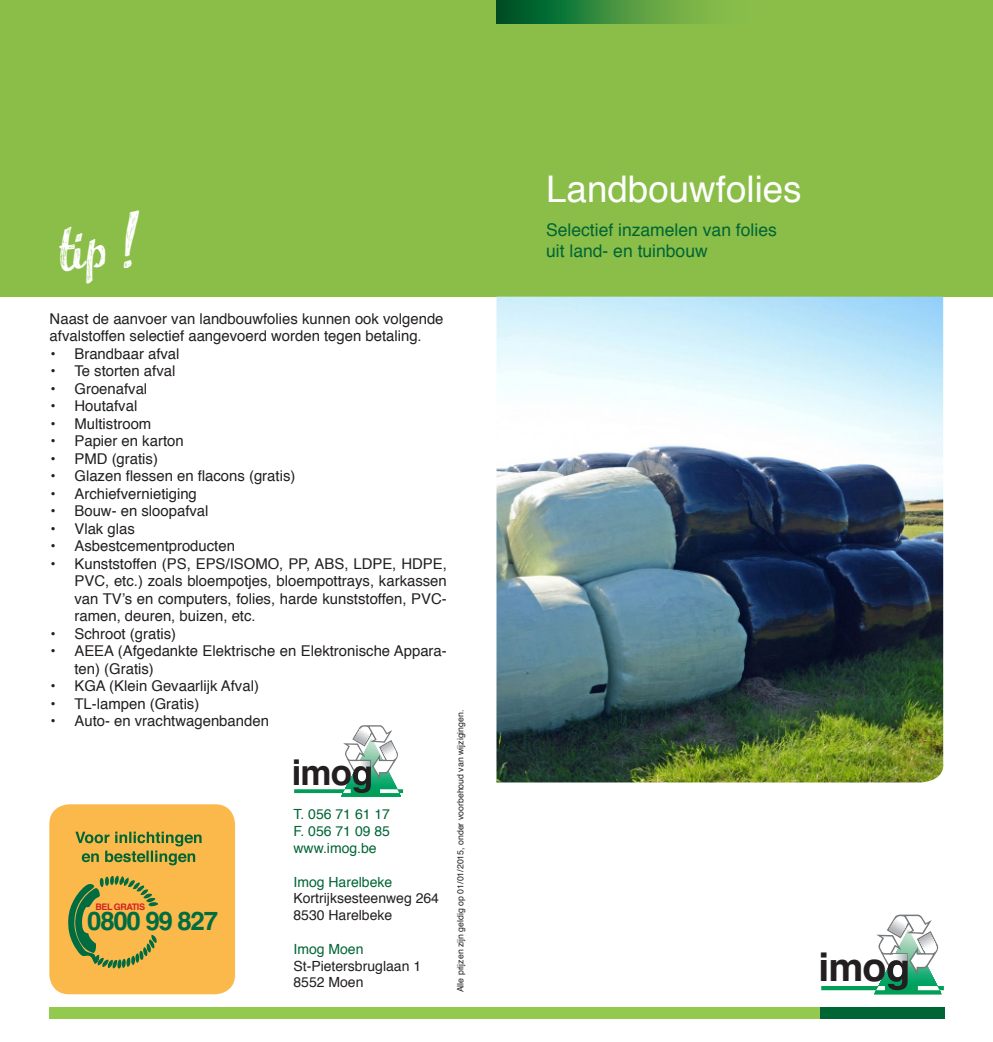
<style>
.page{position:relative;width:993px;height:1042px;background:#fff}
.page>*{position:absolute;margin:0;border:0;box-sizing:border-box;transform-origin:0 0}
.t1{font:46.55px "Advert";color:#fff}
.t2{font:700 39.38px "Helvetica";color:#231f20}
.t3{font:36.75px "Helvetica";color:#fff}
.t4{font:700 35.35px "Helvetica";color:#231f20}
.t5{font:700 25.9px "Helvetica";letter-spacing:-.05em;color:#006c41}
.t6{font:17.5px "Helvetica";color:#006535}
.t7{font:14.88px/17.5px "Helvetica";color:#231f20;text-align:justify}
.t8{font:14px "Helvetica";color:#231f20}
.t9{font:14px "Helvetica";color:#006535}
.t10{font:700 8.92px "Helvetica";letter-spacing:-.05em;color:#d02126}
.t11{font:8.75px "Helvetica";color:#231f20}
</style>
<div class="page">
<div style="left:0;top:0;width:992px;height:297px;background:#8abe49"></div>
<svg style="left:496px;top:0;width:210px;height:24px;background:#38883b"></svg>
<svg style="left:821px;top:914px;width:122px;height:80px"></svg>
<div style="left:50px;top:1007px;width:894px;height:12px;background:#92c94e"></div>
<div style="left:819px;top:1007px;width:125px;height:12px;background:#006535"></div>
<svg style="left:294px;top:725px;width:109px;height:72px"></svg>
<img style="left:496px;top:297px;width:448px;height:485px">
<div style="left:49px;top:804px;width:186px;height:190px;background:#fcb94b;border-radius:20px"></div>
<svg style="left:68px;top:876px;width:90px;height:92px"></svg>
<svg style="left:75px;top:831px;width:126px;height:34px"></svg>
<p class="t1" style="left:57px;top:227px;width:86px;rotate:-4deg">tip !</p>
<p class="t7" style="left:50px;top:311px;width:395px">Naast de aanvoer van landbouwfolies kunnen ook volgende</p>
<p class="t7" style="left:50px;top:328px;width:373px">afvalstoffen selectief aangevoerd worden tegen betaling.</p>
<p class="t7" style="left:50px;top:346px;width:131px">• Brandbaar afval</p>
<p class="t7" style="left:50px;top:363px;width:127px">• Te storten afval</p>
<p class="t7" style="left:50px;top:381px;width:99px">• Groenafval</p>
<p class="t7" style="left:50px;top:398px;width:89px">• Houtafval</p>
<p class="t7" style="left:50px;top:416px;width:103px">• Multistroom</p>
<p class="t7" style="left:50px;top:433px;width:135px">• Papier en karton</p>
<p class="t7" style="left:50px;top:451px;width:110px">• PMD (gratis)</p>
<p class="t7" style="left:50px;top:468px;width:247px">• Glazen flessen en flacons (gratis)</p>
<p class="t7" style="left:50px;top:486px;width:149px">• Archiefvernietiging</p>
<p class="t7" style="left:50px;top:503px;width:160px">• Bouw- en sloopafval</p>
<p class="t7" style="left:50px;top:521px;width:87px">• Vlak glas</p>
<p class="t7" style="left:50px;top:538px;width:187px">• Asbestcementproducten</p>
<p class="t7" style="left:74px;top:556px;width:374px;text-indent:-25px">• Kunststoffen (PS, EPS/ISOMO, PP, ABS, LDPE, HDPE, PVC, etc.) zoals bloempotjes, bloempottrays, karkassen van TV’s en computers, folies, harde kunststoffen, PVC&shy;ramen, deuren, buizen, etc.</p>
<p class="t7" style="left:50px;top:626px;width:128px">• Schroot (gratis)</p>
<p class="t7" style="left:74px;top:643px;width:374px;text-indent:-25px">• AEEA (Afgedankte Elektrische en Elektronische Appara&shy;ten) (Gratis)</p>
<p class="t7" style="left:50px;top:678px;width:211px">• KGA (Klein Gevaarlijk Afval)</p>
<p class="t7" style="left:50px;top:696px;width:151px">• TL-lampen (Gratis)</p>
<p class="t7" style="left:50px;top:713px;width:221px">• Auto- en vrachtwagenbanden</p>
<p class="t11" style="left:454px;top:992px;width:284px;rotate:-90deg">Alle prijzen zijn geldig op 01/01/2015, onder voorbehoud van wijzigingen.</p>
<p class="t4" style="left:291px;top:748px;width:62px">imo</p>
<p class="t9" style="left:293px;top:805px;width:98px">T. 056 71 61 17</p>
<p class="t9" style="left:293px;top:822px;width:98px">F. 056 71 09 85</p>
<p class="t9" style="left:293px;top:838px;width:85px">www.imog.be</p>
<p class="t9" style="left:293px;top:872px;width:100px">Imog Harelbeke</p>
<p class="t8" style="left:293px;top:889px;width:147px">Kortrijksesteenweg 264</p>
<p class="t8" style="left:293px;top:906px;width:100px">8530 Harelbeke</p>
<p class="t9" style="left:293px;top:939px;width:72px">Imog Moen</p>
<p class="t8" style="left:293px;top:956px;width:129px">St-Pietersbruglaan 1</p>
<p class="t8" style="left:293px;top:973px;width:72px">8552 Moen</p>
<p class="t10" style="left:95px;top:901px;width:51px">BEL GRATIS</p>
<p class="t5" style="left:87px;top:903px;width:132px">0800 99 827</p>
<p class="t3" style="left:546px;top:164px;width:257px">Landbouwfolies</p>
<p class="t6" style="left:546px;top:218px;width:232px">Selectief inzamelen van folies</p>
<p class="t6" style="left:546px;top:239px;width:163px">uit land- en tuinbouw</p>
<p class="t2" style="left:818px;top:940px;width:70px">imo</p>
</div>
